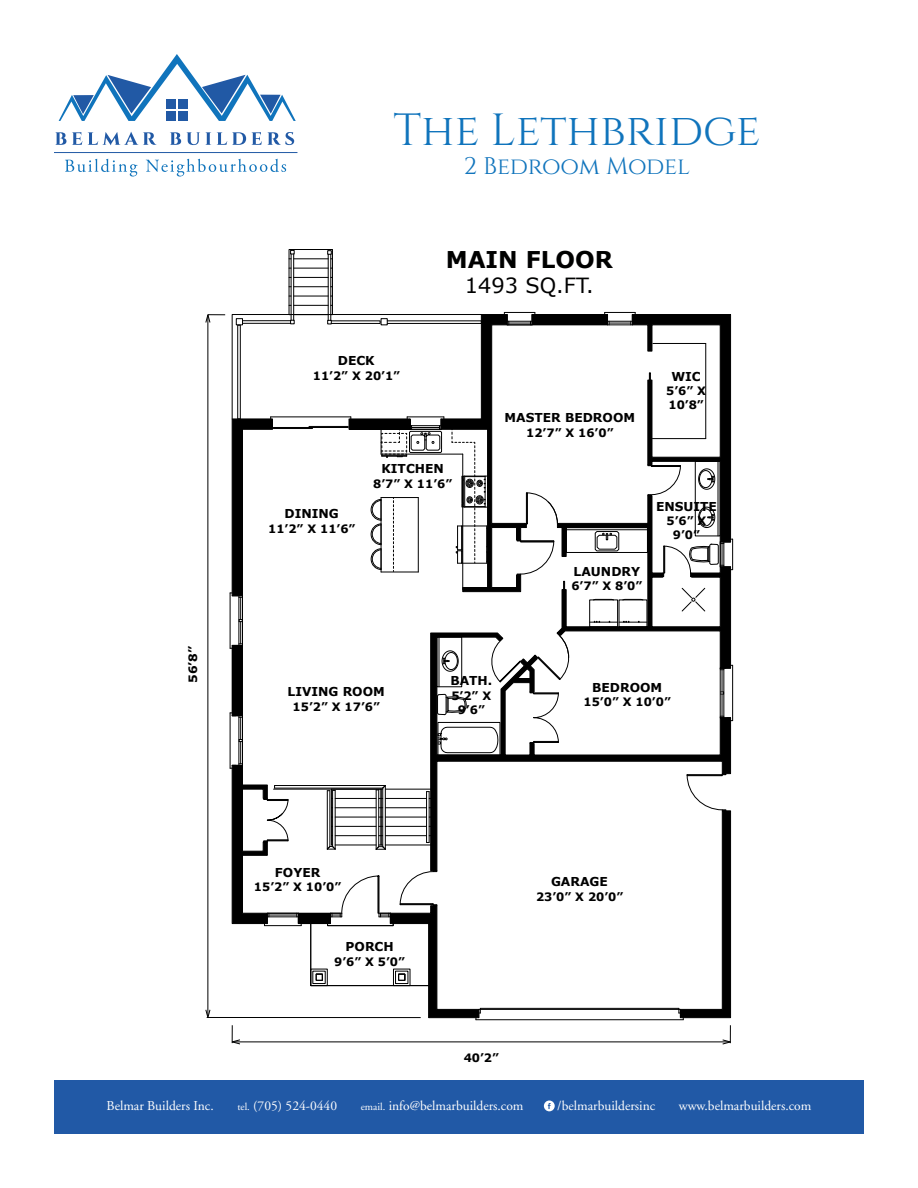
<style>
.page{position:relative;width:918px;height:1188px;background:#fff}
.page>*{position:absolute;margin:0;border:0;box-sizing:border-box;transform-origin:0 0}
.t1{font:45px "Cinzel";color:#1074bc}
.t2{font:24px "Cinzel";letter-spacing:-.01em;color:#1074bc}
.t3{font:700 23.1px "Verdana";color:#000100}
.t4{font:21px "Verdana";color:#000100}
.t5{font:13.5px "Adobe Garamond";color:#fff}
.t6{font:700 12.3px "Verdana";color:#000}
.t7{font:700 11.55px/13.8px "Verdana";color:#000;text-align:center}
.t8{font:700 11.55px "Verdana";color:#000100}
.t9{font:700 11.55px "Verdana";color:#000100;scale:1.05 1}
.s1{font-size:10.5px}
</style>
<div class="page">
<div style="left:54px;top:1080px;width:810px;height:54px;background:#2159a6"></div>
<svg style="left:544px;top:1101px;width:11px;height:10px"></svg>
<svg style="left:59px;top:54px;width:237px;height:67px"></svg>
<div style="left:167px;top:100px;width:9px;height:9px;background:#2159a5"></div>
<div style="left:167px;top:111px;width:9px;height:10px;background:#2159a5"></div>
<div style="left:178px;top:100px;width:10px;height:9px;background:#2159a5"></div>
<div style="left:178px;top:111px;width:10px;height:10px;background:#2159a5"></div>
<svg style="left:55px;top:132px;width:11px;height:13px"></svg>
<svg style="left:72px;top:132px;width:10px;height:13px"></svg>
<svg style="left:88px;top:132px;width:69px;height:13px"></svg>
<svg style="left:170px;top:132px;width:41px;height:13px"></svg>
<svg style="left:217px;top:132px;width:77px;height:13px"></svg>
<svg style="left:65px;top:159px;width:73px;height:18px"></svg>
<svg style="left:146px;top:159px;width:140px;height:18px"></svg>
<hr style="left:54px;top:152px;width:243px;height:1px;background:#2159a5">
<svg style="left:205px;top:249px;width:528px;height:796px"></svg>
<hr style="left:208px;top:315px;width:1px;height:701px;background:#000100">
<p class="t1" style="left:393px;top:104px;width:369px">The Lethbridge</p>
<p class="t2" style="left:464px;top:152px;width:227px">2 Bedroom Model</p>
<p class="t9" style="left:186px;top:683px;width:37px;rotate:-90deg">56’8”</p>
<p class="t3" style="left:446px;top:245px;width:169px">MAIN FLOOR</p>
<p class="t4" style="left:465px;top:272px;width:130px">1493 SQ.FT.</p>
<p class="t6" style="left:338px;top:353px;width:38px">DECK</p>
<p class="t7" style="left:313px;top:369px;width:89px">11’2” X 20’1”</p>
<p class="t6" style="left:381px;top:461px;width:64px">KITCHEN</p>
<p class="t6" style="left:285px;top:506px;width:56px">DINING</p>
<p class="t7" style="left:268px;top:522px;width:89px">11’2” X 11’6”</p>
<p class="t7" style="left:373px;top:477px;width:81px">8’7” X 11’6”</p>
<p class="t6" style="left:505px;top:410px;width:132px">MASTER BEDROOM</p>
<p class="t7" style="left:526px;top:426px;width:89px">12’7” X 16’0”</p>
<p class="t6" style="left:671px;top:368px;width:31px">WIC</p>
<p class="t7" style="left:666px;top:384px;width:41px;text-align:left">5’6” X<br>10’8”</p>
<p class="t6" style="left:574px;top:564px;width:68px">LAUNDRY</p>
<p class="t7" style="left:571px;top:579px;width:72px">6’7” X 8’0”</p>
<p class="t6" style="left:656px;top:498px;width:62px">ENSUITE</p>
<p class="t7" style="left:666px;top:514px;width:41px">5’6” X<br>9’0”</p>
<p class="t6" style="left:288px;top:684px;width:99px">LIVING ROOM</p>
<p class="t7" style="left:293px;top:699px;width:89px">15’2” X 17’6”</p>
<p class="t6" style="left:450px;top:673px;width:43px">BATH.</p>
<p class="t7" style="left:451px;top:689px;width:41px">5’2” X<br>9’6”</p>
<p class="t6" style="left:592px;top:679px;width:72px">BEDROOM</p>
<p class="t7" style="left:584px;top:695px;width:89px">15’0” X 10’0”</p>
<p class="t6" style="left:275px;top:864px;width:47px">FOYER</p>
<p class="t7" style="left:254px;top:880px;width:89px">15’2” X 10’0”</p>
<p class="t6" style="left:346px;top:939px;width:50px">PORCH</p>
<p class="t7" style="left:334px;top:955px;width:72px">9’6” X 5’0”</p>
<p class="t6" style="left:551px;top:874px;width:58px">GARAGE</p>
<p class="t7" style="left:536px;top:890px;width:89px">23’0” X 20’0”</p>
<p class="t8" style="left:464px;top:1050px;width:37px">40’2”</p>
<p class="t5" style="left:107px;top:1099px;width:109px">Belmar Builders Inc.</p>
<p class="t5" style="left:237px;top:1099px;width:101px"><span class="s1">tel.</span> (705) 524-0440</p>
<p class="t5" style="left:361px;top:1099px;width:164px"><span class="s1">email.</span> info@belmarbuilders.com</p>
<p class="t5" style="left:557px;top:1099px;width:99px">/belmarbuildersinc</p>
<p class="t5" style="left:679px;top:1099px;width:134px">www.belmarbuilders.com</p>
</div>
